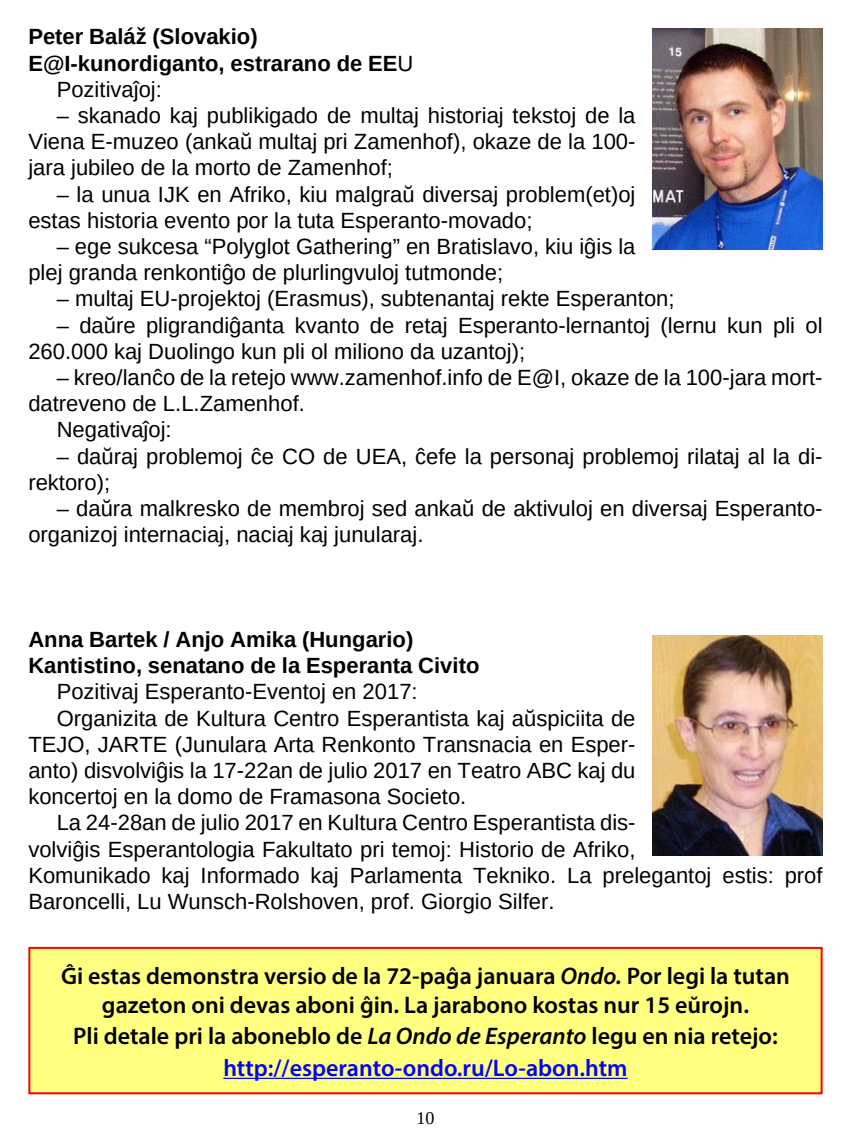
<style>
.page{position:relative;width:851px;height:1134px;background:#fff}
.page>*{position:absolute;margin:0;border:0;box-sizing:border-box;transform-origin:0 0}
.Avizo_Tekst{font:600 24px/28.8px "Myriad Pro";color:#000;text-align:center}
.Avizo_Adreso{font:600 24px "Myriad Pro";color:#00f}
.Teksto{font:22px/26.2px "Liberation Sans";color:#000}
.Teksto_senindenta{font:700 22px "Liberation Sans";color:#000}
.t1{font:18px "Liberation Serif";color:#000}
.s1{font-weight:400}
.s2{font-style:italic}
</style>
<div class="page">
<img style="left:652px;top:28px;width:170px;height:221px">
<img style="left:652px;top:635px;width:170px;height:221px">
<div style="left:29px;top:948px;width:792px;height:145px;background:#ffff80"></div>
<hr style="left:223px;top:1078px;width:404px;height:1px;background:#00f">
<div style="left:28px;top:947px;width:794px;height:147px;border:2px solid #f00"></div>
<p class="Teksto_senindenta" style="left:28px;top:22px;width:231px">Peter Baláž (Slovakio)</p>
<p class="Teksto_senindenta" style="left:28px;top:48px;width:386px">E@I-kunordiganto, estrarano de EE<span class="s1">U</span></p>
<p class="Teksto" style="left:57px;top:76px;width:107px">Pozitivaĵoj:</p>
<p class="Teksto" style="left:28px;top:102px;width:608px;text-align:justify;text-indent:28px">– skanado kaj publikigado de multaj historiaj tekstoj de la Viena E-muzeo (ankaŭ multaj pri Zamenhof), okaze de la 100- jara jubileo de la morto de Zamenhof;</p>
<p class="Teksto" style="left:28px;top:181px;width:608px;text-indent:28px">– la unua IJK en Afriko, kiu malgraŭ diversaj problem(et)oj estas historia evento por la tuta Esperanto-movado;</p>
<p class="Teksto" style="left:28px;top:233px;width:608px;text-indent:28px">– ege sukcesa “Polyglot Gathering” en Bratislavo, kiu iĝis la plej granda renkontiĝo de plurlingvuloj tutmonde;</p>
<p class="Teksto" style="left:57px;top:286px;width:619px">– multaj EU-projektoj (Erasmus), subtenantaj rekte Esperanton;</p>
<p class="Teksto" style="left:28px;top:312px;width:795px;text-indent:28px">– daŭre pligrandiĝanta kvanto de retaj Esperanto-lernantoj (lernu kun pli ol<br>260.000 kaj Duolingo kun pli ol miliono da uzantoj);</p>
<p class="Teksto" style="left:28px;top:364px;width:793px;text-indent:28px">– kreo/lanĉo de la retejo www.zamenhof.info de E@I, okaze de la 100-jara mort&shy;datreveno de L.L.Zamenhof.</p>
<p class="Teksto" style="left:57px;top:417px;width:116px">Negativaĵoj:</p>
<p class="Teksto" style="left:28px;top:443px;width:795px;text-indent:28px">– daŭraj problemoj ĉe CO de UEA, ĉefe la personaj problemoj rilataj al la di&shy;rektoro);</p>
<p class="Teksto" style="left:28px;top:495px;width:795px;text-indent:28px">– daŭra malkresko de membroj sed ankaŭ de aktivuloj en diversaj Esperanto&shy;organizoj internaciaj, naciaj kaj junularaj.</p>
<p class="Teksto_senindenta" style="left:28px;top:624px;width:386px">Anna Bartek / Anjo Amika (Hungario)</p>
<p class="Teksto_senindenta" style="left:28px;top:650px;width:452px">Kantistino, senatano de la Esperanta Civito</p>
<p class="Teksto" style="left:57px;top:679px;width:362px">Pozitivaj Esperanto-Eventoj en 2017:</p>
<p class="Teksto" style="left:28px;top:705px;width:608px;text-align:justify;text-indent:28px">Organizita de Kultura Centro Esperantista kaj aŭspiciita de TEJO, JARTE (Junulara Arta Renkonto Transnacia en Esper&shy;anto) disvolviĝis la 17-22an de julio 2017 en Teatro ABC kaj du koncertoj en la domo de Framasona Societo.</p>
<p class="Teksto" style="left:28px;top:810px;width:795px;text-indent:28px">La 24-28an de julio 2017 en Kultura Centro Esperantista dis-<br>volviĝis Esperantologia Fakultato pri temoj: Historio de Afriko,<br>Komunikado kaj Informado kaj Parlamenta Tekniko. La prelegantoj estis: prof Baroncelli, Lu Wunsch-Rolshoven, prof. Giorgio Silfer.</p>
<p class="Avizo_Tekst" style="left:61px;top:961px;width:730px">Ĝi estas demonstra versio de la 72-paĝa januara <span class="s2">Ondo.</span> Por legi la tutan gazeton oni devas aboni ĝin. La jarabono kostas nur 15 eŭrojn.</p>
<p class="Avizo_Tekst" style="left:73px;top:1021px;width:706px">Pli detale pri la aboneblo de <span class="s2">La Ondo de Esperanto</span> legu en nia retejo:</p>
<p class="Avizo_Adreso" style="left:223px;top:1053px;width:405px">http://esperanto-ondo.ru/Lo-abon.htm</p>
<p class="t1" style="left:416px;top:1106px;width:19px">10</p>
</div>
